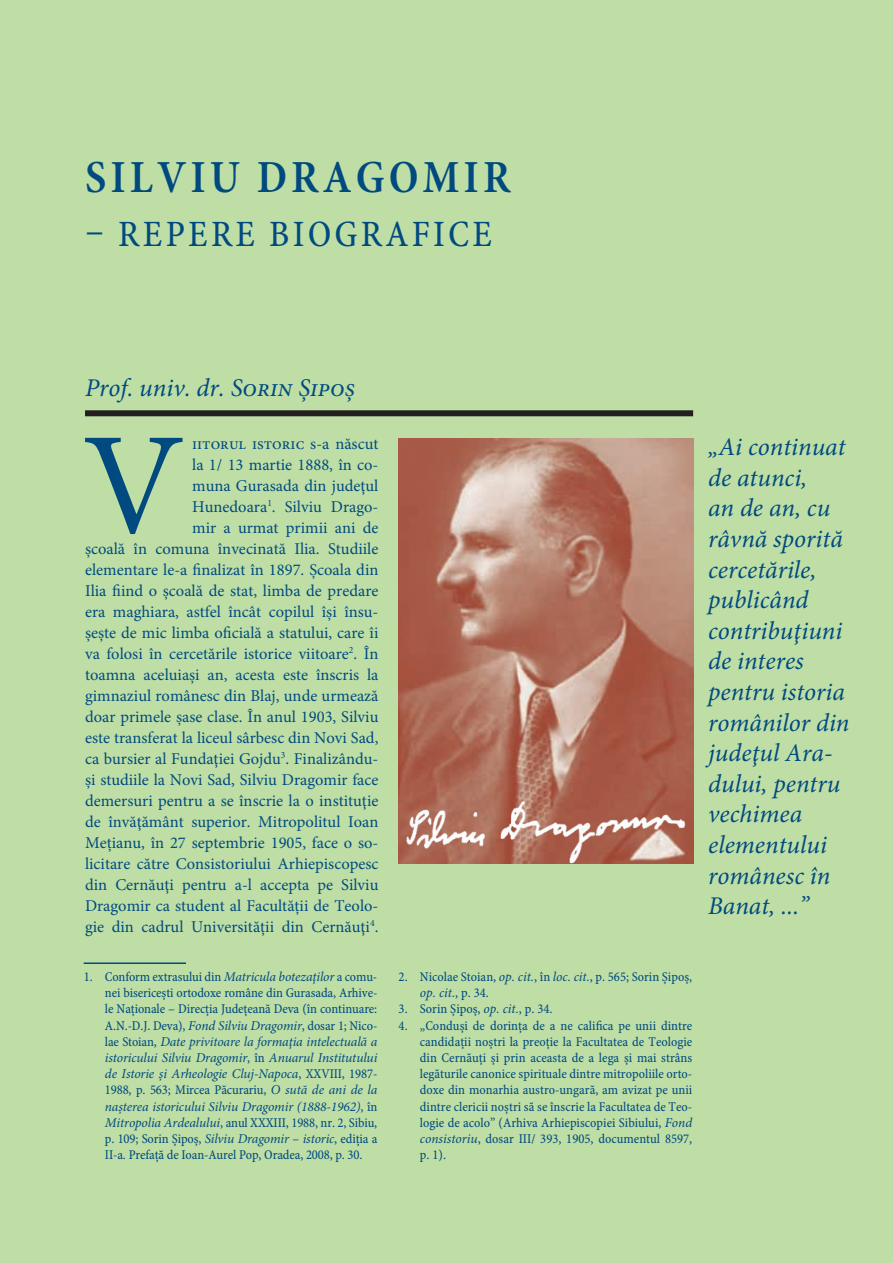
<style>
.page{position:relative;width:893px;height:1263px;background:#bedea5}
.page>*{position:absolute;margin:0;border:0;box-sizing:border-box;transform-origin:0 0}
.t1{font:145.8px "Minion Pro";color:#004a80}
.t2{font:600 condensed 46.5px "Minion Pro";letter-spacing:.085em;color:#004a80}
.t3{font:37.5px "Minion Pro Cn Capt";letter-spacing:.085em;color:#004a80}
.t4{font:italic 25.5px/30.6px "Minion Pro";color:#004a80}
.t5{font:16.5px/21px "Minion Pro";color:#004a80;text-align:right}
.t6{font:13.5px/16.2px "Minion Pro Cn Capt";letter-spacing:-.01em;color:#004a80;text-align:justify}
.t7{font:italic 13.5px/16.2px "Minion Pro";letter-spacing:-.01em;color:#004a80;text-align:justify}
.s1{font-family:"Minion Pro";font-style:italic}
.s2{font-family:"Minion Pro Cn Capt";font-style:normal}
</style>
<div class="page">
<div style="left:85px;top:410px;width:608px;height:6px;background:#231f20"></div>
<img style="left:399px;top:438px;width:295px;height:426px">
<img style="left:400px;top:796px;width:288px;height:68px">
<hr style="left:84px;top:962px;width:102px;height:2px;background:#004a80">
<h2 class="t2" style="left:85px;top:146px;width:427px">SILVIU DRAGOMIR</h2>
<h3 class="t3" style="left:85px;top:209px;width:408px">– REPERE BIOGRAFICE</h3>
<h3 class="t4" style="left:85px;top:372px;width:271px">Prof. univ. dr. Sorin Șipoș</h3>
<h1 class="t1" style="left:82px;top:388px;width:104px">V</h1>
<p class="t5" style="left:85px;top:433px;width:295px">iitorul istoric s-a născut<br>la 1/ 13 martie 1888, în co-<br>muna Gurasada din judeţul<br>Hunedoara<sup>1</sup>. Silviu Drago-<br>mir a urmat primii ani de<br>şcoală în comuna învecinată Ilia. Studiile elementare le-a finalizat în 1897. Şcoala din Ilia fiind o şcoală de stat, limba de predare era maghiara, astfel încât copilul îşi însu&shy;şeşte de mic limba oficială a statului, care îi va folosi în cercetările istorice viitoare<sup>2</sup>. În toamna aceluiaşi an, acesta este înscris la gimnaziul românesc din Blaj, unde urmează doar primele şase clase. În anul 1903, Silviu este transferat la liceul sârbesc din Novi Sad, ca bursier al Fundaţiei Gojdu<sup>3</sup>. Finalizându&shy;şi studiile la Novi Sad, Silviu Dragomir face demersuri pentru a se înscrie la o instituţie de învăţământ superior. Mitropolitul Ioan Mețianu, în 27 septembrie 1905, face o so&shy;licitare către Consistoriului Arhiepiscopesc din Cernăuţi pentru a-l accepta pe Silviu Dragomir ca student al Facultății de Teolo&shy;gie din cadrul Universității din Cernăuţi<sup>4</sup>.</p>
<p class="t6" style="left:105px;top:969px;width:274px;text-indent:-21px">1. Conform extrasului din <span class="s1">Matricula botezaţilor</span> a comu&shy;nei bisericeşti ortodoxe române din Gurasada, Arhive&shy;le Naţionale – Direcţia Judeţeană Deva (în continuare:<br>A.N.-D.J. Deva), <span class="s1">Fond Silviu Dragomir</span>, dosar 1; Nico-</p>
<p class="t7" style="left:105px;top:1033px;width:274px"><span class="s2">lae Stoian,</span> Date privitoare la formaţia intelectuală a istoricului Silviu Dragomir<span class="s2">, în</span> Anuarul Institutului de Istorie şi Arheologie Cluj-Napoca<span class="s2">, XXVIII, 1987-</span></p>
<p class="t6" style="left:105px;top:1082px;width:274px">1988, p. 563; Mircea Păcurariu, <span class="s1">O sută de ani de la</span></p>
<p class="t7" style="left:105px;top:1098px;width:274px">naşterea istoricului Silviu Dragomir (1888-1962)<span class="s2">, în</span></p>
<p class="t6" style="left:105px;top:1114px;width:274px"><span class="s1">Mitropolia Ardealului</span>, anul XXXIII, 1988, nr. 2, Sibiu, p. 109; Sorin Șipoș, <span class="s1">Silviu Dragomir</span> – <span class="s1">istoric</span>, ediția a II-a. Prefață de Ioan-Aurel Pop, Oradea, 2008, p. 30.</p>
<h3 class="t4" style="left:708px;top:432px;width:143px">„Ai continuat de atunci,<br>an de an, cu râvnă sporită cercetările, publicând contribuţiuni de interes pentru istoria românilor din judeţul Ara&shy;dului, pentru vechimea elementului românesc în<br>Banat, ...”</h3>
<p class="t6" style="left:399px;top:969px;width:295px">2. Nicolae Stoian, <span class="s1">op. cit.</span>, în <span class="s1">loc. cit.</span>, p. 565; Sorin Șipoș,</p>
<p class="t7" style="left:420px;top:985px;width:71px">op. cit.<span class="s2">, p. 34.</span></p>
<p class="t6" style="left:399px;top:1001px;width:156px">3. Sorin Șipoș, <span class="s1">op. cit.</span>, p. 34.</p>
<p class="t6" style="left:420px;top:1017px;width:274px;text-indent:-21px">4. „Conduşi de dorinţa de a ne califica pe unii dintre candidaţii noştri la preoţie la Facultatea de Teologie din Cernăuţi şi prin aceasta de a lega şi mai strâns legăturile canonice spirituale dintre mitropoliile orto&shy;doxe din monarhia austro-ungară, am avizat pe unii dintre clericii noştri să se înscrie la Facultatea de Teo&shy;logie de acolo” (Arhiva Arhiepiscopiei Sibiului, <span class="s1">Fond consistoriu</span>, dosar III/ 393, 1905, documentul 8597, p. 1).</p>
</div>
